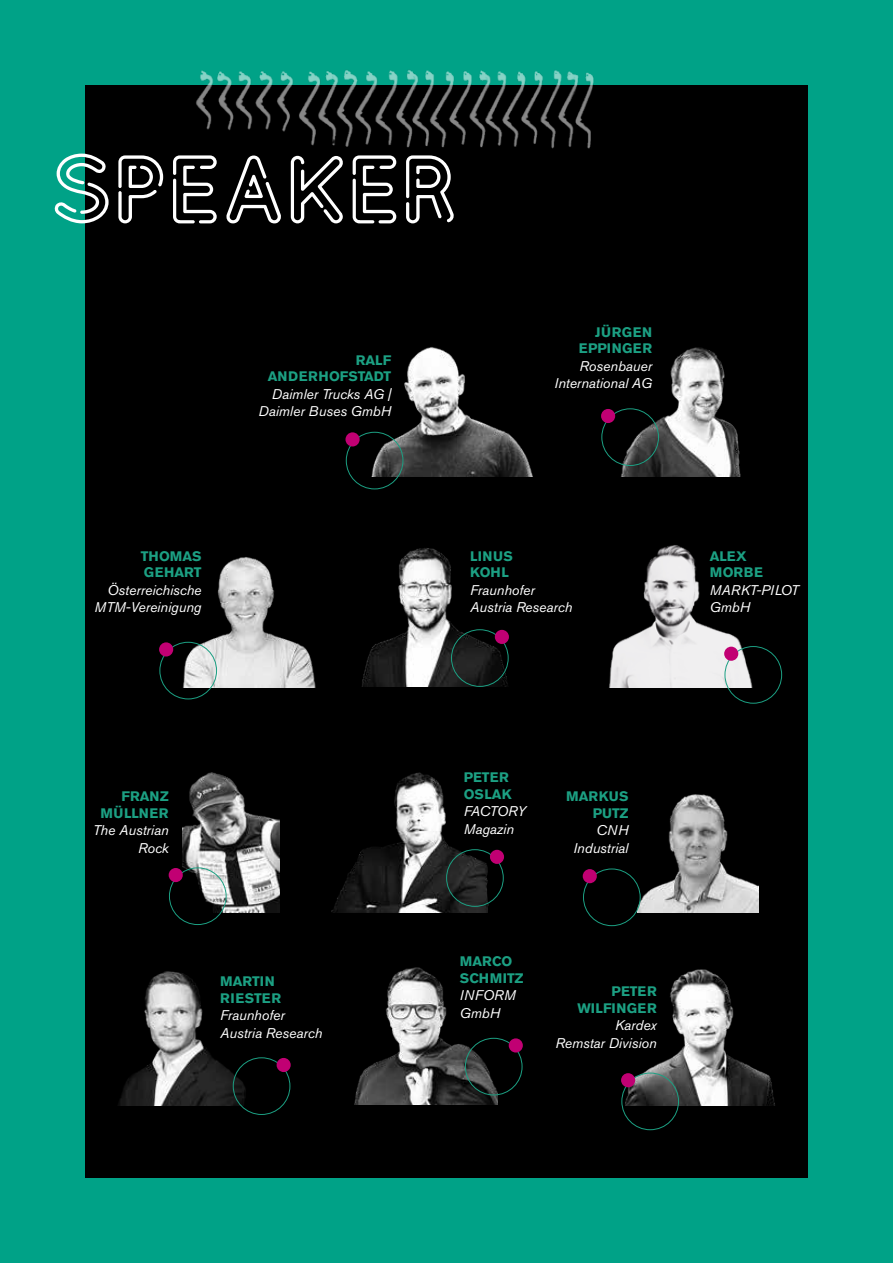
<style>
.page{position:relative;width:893px;height:1263px;background:#00a287}
.page>*{position:absolute;margin:0;border:0;box-sizing:border-box;transform-origin:0 0}
.t1{font:97.5px "Neon One";color:#fff}
.t2{font:italic 13.95px/17.5px "Akzidenz Grotesk Pro";color:#fff;text-align:right}
.t3{font:700 13.65px/16.5px "Akzidenz Grotesk BE";color:#1ca083}
.t4{font:700 13.65px/16.5px "Akzidenz Grotesk BE";letter-spacing:.02em;color:#1ca083}
.t5{font:700 13.65px/16.5px "Akzidenz Grotesk BE";letter-spacing:.04em;color:#1ca083;text-align:right}
</style>
<div class="page">
<div style="left:85px;top:85px;width:723px;height:1093px;background:#000"></div>
<img style="left:196px;top:70px;width:398px;height:79px">
<img style="left:362px;top:548px;width:147px;height:139px">
<div style="left:451px;top:629px;width:58px;height:58px;border:1px solid #1ca083;border-radius:50%"></div>
<div style="left:495px;top:630px;width:14px;height:14px;background:#c10073;border-radius:50%"></div>
<img style="left:331px;top:772px;width:168px;height:141px">
<div style="left:446px;top:849px;width:58px;height:58px;border:1px solid #1ca083;border-radius:50%"></div>
<div style="left:490px;top:850px;width:14px;height:14px;background:#c10073;border-radius:50%"></div>
<img style="left:609px;top:545px;width:144px;height:142px">
<div style="left:725px;top:646px;width:57px;height:57px;border:1px solid #1ca083;border-radius:50%"></div>
<div style="left:724px;top:647px;width:14px;height:14px;background:#c10073;border-radius:50%"></div>
<img style="left:177px;top:557px;width:139px;height:130px">
<div style="left:159px;top:642px;width:58px;height:57px;border:1px solid #1ca083;border-radius:50%"></div>
<div style="left:159px;top:642px;width:14px;height:14px;background:#c10073;border-radius:50%"></div>
<img style="left:183px;top:772px;width:97px;height:141px">
<div style="left:169px;top:867px;width:57px;height:58px;border:1px solid #1ca083;border-radius:50%"></div>
<div style="left:169px;top:868px;width:14px;height:14px;background:#c10073;border-radius:50%"></div>
<img style="left:614px;top:347px;width:127px;height:129px">
<div style="left:601px;top:408px;width:58px;height:58px;border:1px solid #1ca083;border-radius:50%"></div>
<div style="left:601px;top:409px;width:14px;height:14px;background:#c10073;border-radius:50%"></div>
<img style="left:364px;top:347px;width:169px;height:129px">
<div style="left:346px;top:432px;width:57px;height:57px;border:1px solid #1ca083;border-radius:50%"></div>
<div style="left:345px;top:432px;width:15px;height:14px;background:#c10073;border-radius:50%"></div>
<img style="left:638px;top:794px;width:120px;height:119px">
<div style="left:583px;top:869px;width:57px;height:57px;border:1px solid #1ca083;border-radius:50%"></div>
<div style="left:583px;top:869px;width:14px;height:14px;background:#c10073;border-radius:50%"></div>
<img style="left:621px;top:969px;width:154px;height:136px">
<div style="left:621px;top:1073px;width:58px;height:57px;border:1px solid #1ca083;border-radius:50%"></div>
<div style="left:621px;top:1073px;width:14px;height:14px;background:#c10073;border-radius:50%"></div>
<img style="left:354px;top:967px;width:143px;height:138px">
<div style="left:465px;top:1038px;width:57px;height:57px;border:1px solid #1ca083;border-radius:50%"></div>
<div style="left:509px;top:1038px;width:14px;height:14px;background:#c10073;border-radius:50%"></div>
<img style="left:119px;top:971px;width:136px;height:134px">
<div style="left:233px;top:1057px;width:57px;height:58px;border:1px solid #1ca083;border-radius:50%"></div>
<div style="left:277px;top:1058px;width:14px;height:14px;background:#c10073;border-radius:50%"></div>
<h1 class="t1" style="left:50px;top:121px;width:410px">SPEAKER</h1>
<p class="t3" style="left:268px;top:352px;width:125px;text-align:right">RALF<br>ANDERHOFSTADT</p>
<p class="t2" style="left:259px;top:385px;width:134px">Daimler Trucks AG |<br>Daimler Buses GmbH</p>
<p class="t5" style="left:579px;top:324px;width:75px">JÜRGEN<br>EPPINGER</p>
<p class="t2" style="left:555px;top:357px;width:99px">Rosenbauer<br>International AG</p>
<p class="t3" style="left:141px;top:548px;width:62px">THOMAS<br>GEHART</p>
<p class="t2" style="left:95px;top:581px;width:109px">Österreichische<br>MTM-Vereinigung</p>
<p class="t4" style="left:470px;top:548px;width:44px">LINUS<br>KOHL</p>
<p class="t2" style="left:470px;top:581px;width:104px;text-align:left">Fraunhofer<br>Austria Research</p>
<p class="t4" style="left:710px;top:548px;width:55px">ALEX<br>MORBE</p>
<p class="t2" style="left:710px;top:581px;width:90px;text-align:left">MARKT-PILOT<br>GmbH</p>
<p class="t4" style="left:100px;top:788px;width:70px;text-align:right">FRANZ<br>MÜLLNER</p>
<p class="t2" style="left:93px;top:821px;width:77px">The Austrian<br>Rock</p>
<p class="t3" style="left:220px;top:973px;width:62px">MARTIN<br>RIESTER</p>
<p class="t2" style="left:220px;top:1006px;width:104px;text-align:left">Fraunhofer<br>Austria Research</p>
<p class="t3" style="left:464px;top:769px;width:49px">PETER<br>OSLAK</p>
<p class="t2" style="left:464px;top:802px;width:64px;text-align:left">FACTORY<br>Magazin</p>
<p class="t3" style="left:566px;top:788px;width:64px;text-align:right">MARKUS<br>PUTZ</p>
<p class="t2" style="left:573px;top:821px;width:56px">CNH<br>Industrial</p>
<p class="t3" style="left:460px;top:953px;width:65px">MARCO<br>SCHMITZ</p>
<p class="t2" style="left:460px;top:986px;width:57px;text-align:left">INFORM<br>GmbH</p>
<p class="t3" style="left:577px;top:983px;width:81px;text-align:right">PETER<br>WILFINGER</p>
<p class="t2" style="left:555px;top:1016px;width:103px">Kardex<br>Remstar Division</p>
</div>
